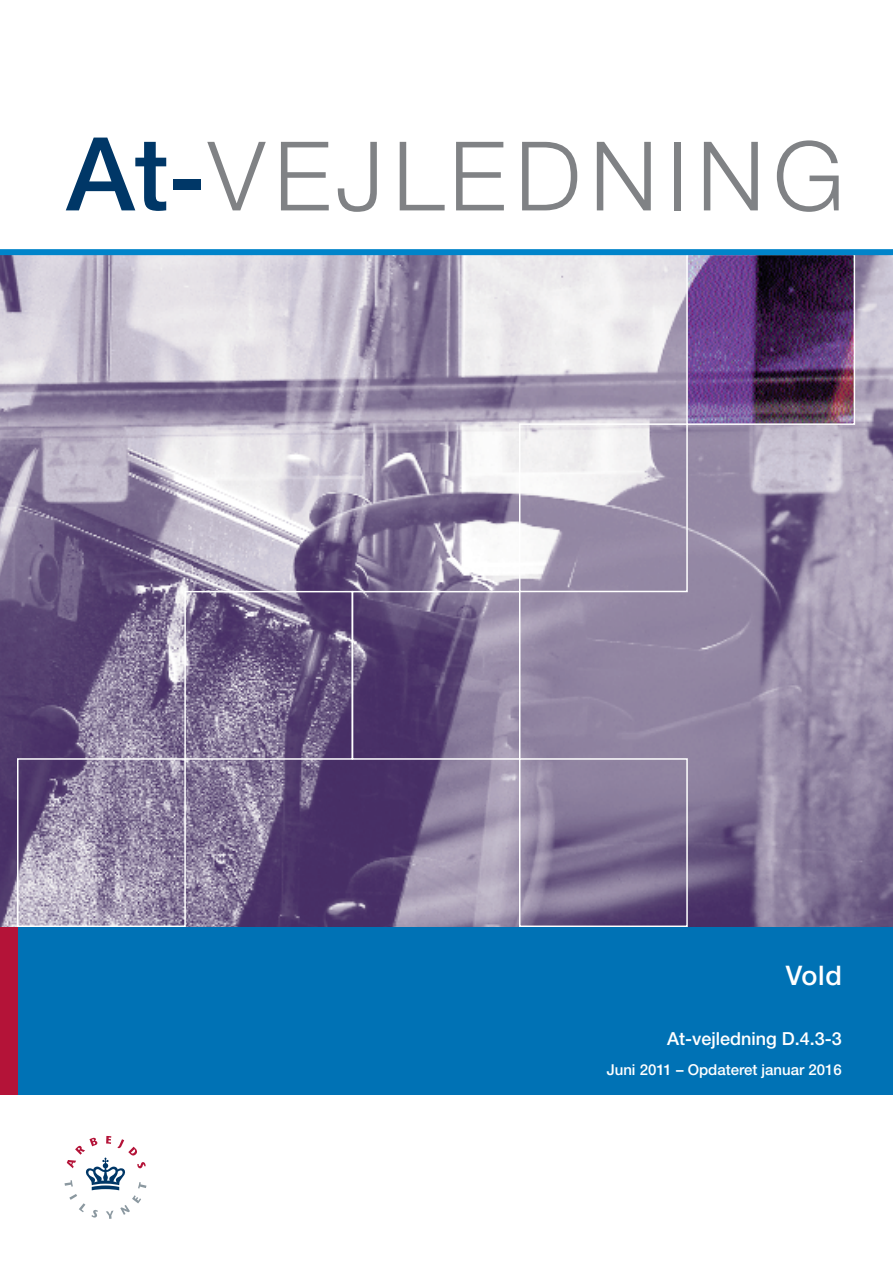
<style>
.page{position:relative;width:893px;height:1263px;background:#fff}
.page>*{position:absolute;margin:0;border:0;box-sizing:border-box;transform-origin:0 0}
.t1{font:300 96px "Helvetica Neue";letter-spacing:.095em;color:#808285}
.t2{font:500 27px "Helvetica Neue";color:#fff}
.t3{font:500 18px "Helvetica Neue";color:#fff}
.t4{font:500 15px "Helvetica Neue";color:#fff}
.s1{font-weight:500;font-size:102px;color:#003767}
.s2{font-weight:500;color:#003767}
</style>
<div class="page">
<img style="left:0;top:255px;width:893px;height:672px">
<div style="left:17px;top:758px;width:169px;height:169px;border:2px solid #fff"></div>
<div style="left:519px;top:758px;width:169px;height:169px;border:2px solid #fff"></div>
<div style="left:0;top:927px;width:893px;height:168px;background:#0072b5"></div>
<div style="left:0;top:927px;width:17px;height:168px;background:#b41338"></div>
<svg style="left:65px;top:1136px;width:81px;height:83px"></svg>
<img style="left:689px;top:257px;width:163px;height:165px">
<div style="left:686px;top:254px;width:169px;height:171px;border:2px solid #fff"></div>
<div style="left:184px;top:591px;width:169px;height:169px;border:2px solid #fff"></div>
<div style="left:352px;top:591px;width:168px;height:169px;border:2px solid #fff"></div>
<div style="left:519px;top:423px;width:169px;height:169px;border:2px solid #fff"></div>
<div style="left:0;top:249px;width:893px;height:6px;background:#0084ca"></div>
<h1 class="t1" style="left:66px;top:142px;width:779px"><span class="s1">At</span><span class="s2">-</span>VEJLEDNING</h1>
<h2 class="t2" style="left:786px;top:965px;width:58px">Vold</h2>
<p class="t3" style="left:667px;top:1032px;width:176px">At-vejledning D.4.3-3</p>
<p class="t4" style="left:607px;top:1064px;width:237px">Juni 2011 – Opdateret januar 2016</p>
</div>
